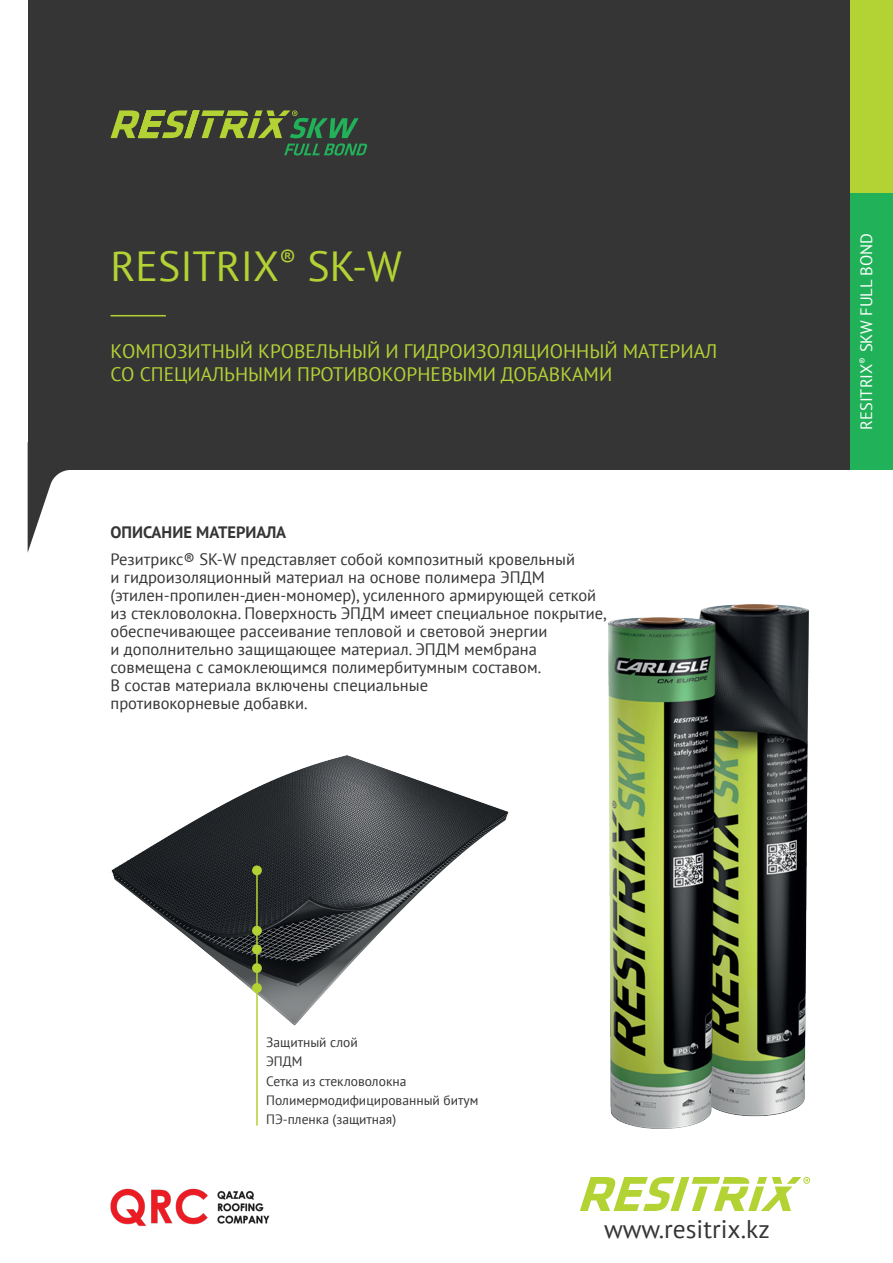
<style>
.page{position:relative;width:893px;height:1263px;background:#fff}
.page>*{position:absolute;margin:0;border:0;box-sizing:border-box;transform-origin:0 0}
.t1{font:42px "PT Sans";color:#b3d234}
.t2{font:25.5px "PT Sans";color:#363536}
.t3{font:19.5px "PT Sans";color:#b3d234}
.t4{font:16.5px/18px "PT Sans";color:#363536}
.t5{font:16.5px "PT Sans";color:#fff}
.t6{font:700 16.5px "PT Sans";color:#363536}
.t7{font:13.5px "PT Sans";color:#363536}
</style>
<div class="page">
<img style="left:110px;top:755px;width:400px;height:271px">
<div style="left:28px;top:0;width:837px;height:470px;background:#363536"></div>
<svg style="left:28px;top:470px;width:41px;height:82px"></svg>
<div style="left:850px;top:0;width:43px;height:470px;background:#b3d234"></div>
<div style="left:850px;top:193px;width:43px;height:277px;background:#21b259"></div>
<hr style="left:111px;top:315px;width:55px;height:1px;background:#b3d234">
<svg style="left:580px;top:1177px;width:230px;height:34px"></svg>
<hr style="left:256px;top:870px;width:2px;height:255px;background:#b3d234">
<div style="left:252px;top:865px;width:10px;height:10px;background:#b3d234;border-radius:50%"></div>
<div style="left:252px;top:926px;width:10px;height:9px;background:#b3d234;border-radius:50%"></div>
<div style="left:252px;top:944px;width:10px;height:10px;background:#b3d234;border-radius:50%"></div>
<div style="left:252px;top:963px;width:10px;height:10px;background:#b3d234;border-radius:50%"></div>
<div style="left:252px;top:983px;width:10px;height:10px;background:#b3d234;border-radius:50%"></div>
<svg style="left:111px;top:110px;width:257px;height:45px"></svg>
<img style="left:609px;top:604px;width:199px;height:525px">
<img style="left:110px;top:1188px;width:160px;height:38px">
<p class="t1" style="left:111px;top:239px;width:293px">RESITRIX<sup>®</sup> SK-W</p>
<p class="t3" style="left:111px;top:339px;width:608px">КОМПОЗИТНЫЙ КРОВЕЛЬНЫЙ И ГИДРОИЗОЛЯЦИОННЫЙ МАТЕРИАЛ</p>
<p class="t3" style="left:111px;top:362px;width:503px">СО СПЕЦИАЛЬНЫМИ ПРОТИВОКОРНЕВЫМИ ДОБАВКАМИ</p>
<p class="t6" style="left:111px;top:521px;width:177px">ОПИСАНИЕ МАТЕРИАЛА</p>
<p class="t4" style="left:111px;top:549px;width:498px">Резитрикс® SK-W представляет собой композитный кровельный<br>и гидроизоляционный материал на основе полимера ЭПДМ (этилен-пропилен-диен-мономер), усиленного армирующей сеткой из стекловолокна. Поверхность ЭПДМ имеет специальное покрытие, обеспечивающее рассеивание тепловой и световой энергии<br>и дополнительно защищающее материал. ЭПДМ мембрана совмещена с самоклеющимся полимербитумным составом.<br>В состав материала включены специальные<br>противокорневые добавки.</p>
<p class="t5" style="left:856px;top:430px;width:198px;rotate:-90deg">RESITRIX<sup>®</sup> SKW FULL BOND</p>
<p class="t7" style="left:266px;top:1034px;width:93px">Защитный слой</p>
<p class="t7" style="left:266px;top:1053px;width:38px">ЭПДМ</p>
<p class="t7" style="left:266px;top:1072px;width:142px">Сетка из стекловолокна</p>
<p class="t7" style="left:266px;top:1091px;width:214px">Полимермодифицированный битум</p>
<p class="t7" style="left:266px;top:1111px;width:131px">ПЭ-пленка (защитная)</p>
<p class="t2" style="left:604px;top:1213px;width:167px">www.resitrix.kz</p>
</div>
